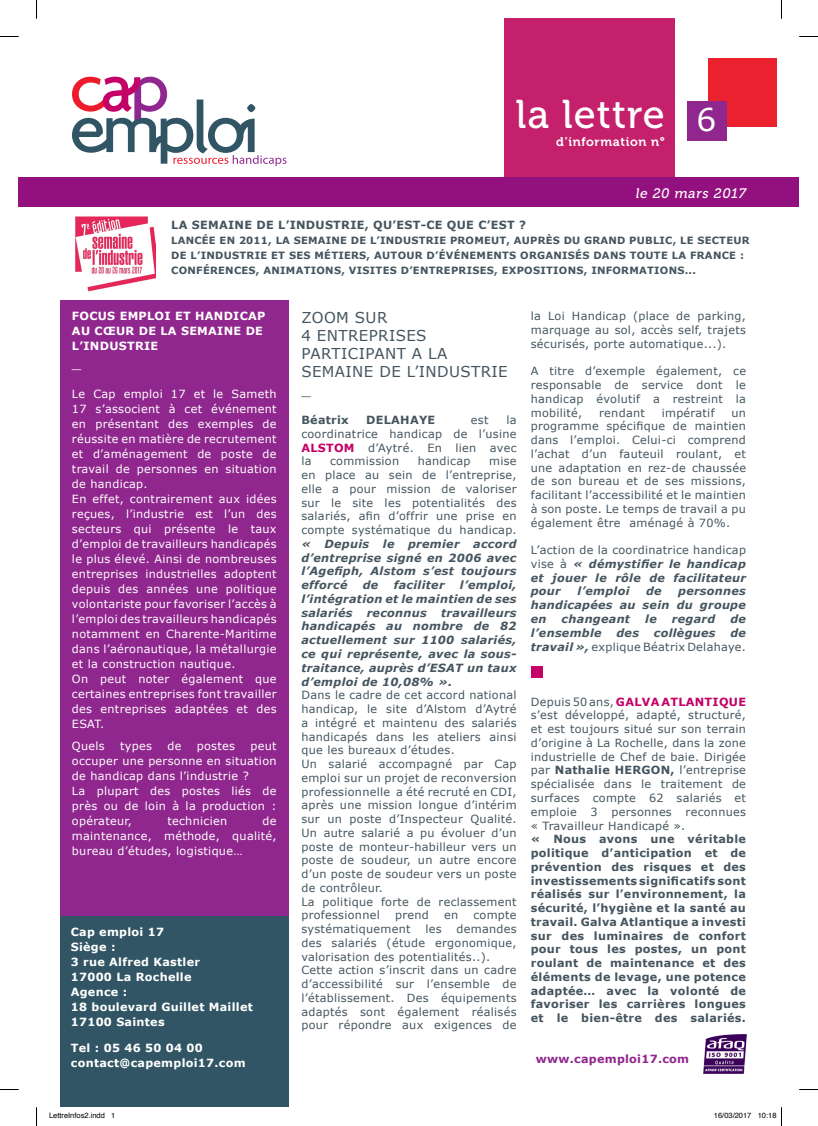
<style>
.page{position:relative;width:818px;height:1126px;background:#fff}
.page>*{position:absolute;margin:0;border:0;box-sizing:border-box;transform-origin:0 0}
.t1{font:40px "Museo 500";letter-spacing:.025em;color:#fff}
.t2{font:31.25px "Verdana";color:#fff}
.t3{font:15px/18px "Verdana";letter-spacing:.025em;color:#45555f}
.t4{font:15px "Verdana";color:#fff}
.t5{font:italic 13.75px "Museo 500";color:#fff}
.t6{font:12.5px "Museo 700";letter-spacing:.05em;color:#fff}
.t7{font:11.25px/13.8px "Verdana";letter-spacing:.025em;color:#45555f;text-align:justify}
.t8{font:11.25px/15px "Verdana";letter-spacing:.025em;color:#fff}
.t9{font:italic 700 11.25px/13.8px "Verdana";letter-spacing:.025em;color:#45555f;text-align:justify}
.t10{font:700 11.25px/13.8px "Verdana";letter-spacing:.025em;color:#45555f;text-align:justify}
.t11{font:700 11.25px/15px "Verdana";letter-spacing:.025em;color:#fff}
.t12{font:700 11.25px "Verdana";letter-spacing:.025em;color:#90278e}
.t13{font:700 10px/15px "Verdana";letter-spacing:.025em;color:#45555f}
.t14{font:7.5px "Helvetica";color:#000}
.s1{font-weight:400;font-style:normal}
.s2{font-weight:700;color:#c40167}
.s3{font-weight:700;font-style:italic}
.s4{font-weight:700}
</style>
<div class="page">
<div style="left:60px;top:300px;width:228px;height:616px;background:#90278e"></div>
<div style="left:708px;top:58px;width:68px;height:69px;background:#eb212f"></div>
<img style="left:687px;top:101px;width:38px;height:39px">
<div style="left:504px;top:19px;width:170px;height:159px;background:#c4206b"></div>
<div style="left:530px;top:666px;width:12px;height:12px;background:#c40167"></div>
<div style="left:19px;top:178px;width:779px;height:29px;background:#93117e"></div>
<svg style="left:72px;top:77px;width:214px;height:89px"></svg>
<img style="left:75px;top:216px;width:80px;height:76px">
<div style="left:60px;top:916px;width:228px;height:191px;background:#315564"></div>
<img style="left:703px;top:1034px;width:42px;height:39px">
<svg style="left:0;top:36px;width:19px;height:1px"></svg>
<svg style="left:799px;top:36px;width:18px;height:1px"></svg>
<svg style="left:0;top:1089px;width:19px;height:1px"></svg>
<svg style="left:799px;top:1089px;width:18px;height:1px"></svg>
<svg style="left:36px;top:0;width:1px;height:19px"></svg>
<svg style="left:36px;top:1107px;width:1px;height:18px"></svg>
<h1 class="t1" style="left:515px;top:93px;width:150px">la lettre</h1>
<p class="t6" style="left:556px;top:135px;width:110px">d’information n°</p>
<h2 class="t2" style="left:696px;top:100px;width:21px">6</h2>
<p class="t5" style="left:634px;top:186px;width:114px">le 20 mars 2017</p>
<p class="t10" style="left:171px;top:218px;width:356px">LA SEMAINE DE L’INDUSTRIE, QU’EST-CE QUE C’EST ?</p>
<p class="t13" style="left:171px;top:233px;width:579px">LANCÉE EN 2011, LA SEMAINE DE L’INDUSTRIE PROMEUT, AUPRÈS DU GRAND PUBLIC, LE SECTEUR<br>DE L’INDUSTRIE ET SES MÉTIERS, AUTOUR D’ÉVÉNEMENTS ORGANISÉS DANS TOUTE LA FRANCE :<br>CONFÉRENCES, ANIMATIONS, VISITES D’ENTREPRISES, EXPOSITIONS, INFORMATIONS...</p>
<p class="t7" style="left:530px;top:309px;width:216px">la Loi Handicap (place de parking, marquage au sol, accès self, trajets sécurisés, porte automatique...).</p>
<p class="t7" style="left:530px;top:364px;width:217px">A titre d’exemple également, ce responsable de service dont le handicap évolutif a restreint la mobilité,</p>
<p class="t11" style="left:72px;top:309px;width:195px">FOCUS EMPLOI ET HANDICAP<br>AU CŒUR DE LA SEMAINE DE<br>L’INDUSTRIE</p>
<h3 class="t4" style="left:72px;top:353px;width:11px">_</h3>
<p class="t8" style="left:72px;top:386px;width:206px">Le Cap emploi 17 et le Sameth<br>17 s’associent à cet événement en présentant des exemples de réussite en matière de recrutement et d’aménagement de poste de travail de personnes en situation de handicap.<br>En effet, contrairement aux idées reçues, l’industrie est l’un des secteurs qui présente le taux d’emploi de travailleurs handicapés le plus élevé. Ainsi de nombreuses entreprises industrielles adoptent depuis des années une politique volontariste pour favoriser l’accès à l’emploi des travailleurs handicapés notamment en Charente-Maritime dans l’aéronautique, la métallurgie et la construction nautique.<br>On peut noter également que certaines entreprises font travailler des entreprises adaptées et des<br>ESAT.</p>
<p class="t8" style="left:72px;top:738px;width:34px">Quels</p>
<p class="t8" style="left:120px;top:738px;width:33px">types</p>
<p class="t8" style="left:167px;top:738px;width:15px">de</p>
<p class="t8" style="left:197px;top:738px;width:40px">postes</p>
<h3 class="t3" style="left:301px;top:309px;width:208px">ZOOM SUR<br>4 ENTREPRISES<br>PARTICIPANT A LA<br>SEMAINE DE L’INDUSTRIE _</h3>
<p class="t10" style="left:301px;top:413px;width:49px">Béatrix</p>
<p class="t10" style="left:366px;top:413px;width:71px">DELAHAYE</p>
<p class="t7" style="left:470px;top:413px;width:19px">est</p>
<p class="t7" style="left:599px;top:406px;width:47px">rendant</p>
<p class="t7" style="left:661px;top:406px;width:54px">impératif</p>
<p class="t7" style="left:530px;top:406px;width:217px;text-indent:200px">un programme spécifique de maintien dans l’emploi. Celui-ci comprend l’achat d’un fauteuil roulant, et une adaptation en rez-de chaussée de son bureau et de ses missions, facilitant l’accessibilité et le maintien à son poste. Le temps de travail a pu également être aménagé à 70%.</p>
<p class="t9" style="left:530px;top:543px;width:216px"><span class="s1">L’action de la coordinatrice handicap vise à</span> « démystifier le handicap et jouer le rôle de facilitateur pour</p>
<p class="t7" style="left:301px;top:413px;width:216px;text-indent:205px">la coordinatrice handicap de l’usine <span class="s2">ALSTOM</span> d’Aytré. En lien avec la</p>
<p class="t7" style="left:330px;top:454px;width:70px">commission</p>
<p class="t7" style="left:417px;top:454px;width:54px">handicap</p>
<p class="t7" style="left:301px;top:454px;width:217px;text-indent:188px">mise en place au sein de l’entreprise, elle a pour mission de valoriser sur le site les potentialités des salariés, afin d’offrir une prise en compte systématique du handicap.</p>
<p class="t9" style="left:301px;top:537px;width:216px">« Depuis le premier accord d’entreprise signé en 2006 avec l’Agefiph, Alstom s’est toujours efforcé</p>
<p class="t9" style="left:362px;top:578px;width:17px">de</p>
<p class="t9" style="left:393px;top:578px;width:52px">faciliter</p>
<p class="t9" style="left:301px;top:578px;width:216px;text-indent:158px">l’emploi, l’intégration et le maintien de ses salariés</p>
<p class="t9" style="left:577px;top:584px;width:54px">l’emploi</p>
<p class="t9" style="left:645px;top:584px;width:17px">de</p>
<p class="t9" style="left:530px;top:584px;width:216px;text-indent:147px">personnes handicapées au sein du groupe en</p>
<p class="t9" style="left:301px;top:605px;width:216px;text-indent:140px">travailleurs handicapés au nombre de 82 actuellement sur 1100 salariés, ce qui représente, avec la sous&shy;traitance, auprès d’ESAT un taux d’emploi de 10,08% ».</p>
<p class="t7" style="left:301px;top:688px;width:217px;text-align:left">Dans le cadre de cet accord national handicap, le site d’Alstom d’Aytré a intégré et maintenu des salariés handicapés dans les ateliers ainsi que les bureaux d’études.<br>Un salarié accompagné par Cap emploi sur un projet de reconversion professionnelle a été recruté en CDI, après une mission longue d’intérim sur un poste d’Inspecteur Qualité.<br>Un autre salarié a pu évoluer d’un poste de monteur-habilleur vers un poste de soudeur, un autre encore d’un poste de soudeur vers un poste de contrôleur.<br>La politique forte de reclassement professionnel</p>
<p class="t9" style="left:366px;top:605px;width:62px">reconnus</p>
<p class="t9" style="left:561px;top:612px;width:70px">changeant</p>
<p class="t9" style="left:644px;top:612px;width:13px">le</p>
<p class="t9" style="left:671px;top:612px;width:45px">regard</p>
<p class="t9" style="left:729px;top:612px;width:17px">de</p>
<p class="t9" style="left:530px;top:625px;width:72px">l’ensemble</p>
<p class="t9" style="left:616px;top:625px;width:24px">des</p>
<p class="t9" style="left:653px;top:625px;width:63px">collègues</p>
<p class="t7" style="left:530px;top:626px;width:217px;text-align:right"><span class="s3">de<br>travail »,</span> explique Béatrix Delahaye.</p>
<p class="t7" style="left:530px;top:694px;width:217px">Depuis 50 ans, <span class="s2">GALVA ATLANTIQUE </span>s’est développé, adapté, structuré, et est toujours situé sur son terrain d’origine à La Rochelle, dans la zone industrielle de Chef de baie. Dirigée par <span class="s4">Nathalie HERGON,</span> l’entreprise spécialisée dans le traitement de surfaces compte 62 salariés et emploie 3 personnes reconnues « Travailleur Handicapé ».</p>
<p class="t10" style="left:530px;top:832px;width:216px">« Nous avons une véritable politique d’anticipation et de prévention des risques et des investissements significatifs sont réalisés sur l’environnement, la sécurité, l’hygiène et la santé au travail. Galva Atlantique a investi sur des luminaires de confort pour tous les postes, un pont roulant de maintenance et des éléments de levage, une potence adaptée… avec la volonté de favoriser les carrières longues et le bien-être des salariés.</p>
<p class="t8" style="left:72px;top:738px;width:206px;text-indent:178px">peut occuper une personne en situation de handicap dans l’industrie ?<br>La plupart des postes liés de près ou de loin à la production : opérateur,</p>
<p class="t8" style="left:72px;top:813px;width:206px;text-align:justify;text-indent:190px">de maintenance, méthode, qualité, bureau d’études, logistique…</p>
<p class="t8" style="left:167px;top:813px;width:61px">technicien</p>
<p class="t7" style="left:395px;top:908px;width:35px">prend</p>
<p class="t7" style="left:444px;top:908px;width:16px">en</p>
<p class="t7" style="left:473px;top:908px;width:45px">compte</p>
<p class="t7" style="left:301px;top:922px;width:111px">systématiquement</p>
<p class="t7" style="left:425px;top:922px;width:18px">les</p>
<p class="t7" style="left:301px;top:922px;width:217px;text-align:left;text-indent:155px">demandes des salariés (étude ergonomique, valorisation des potentialités..).<br>Cette action s’inscrit dans un cadre d’accessibilité sur l’ensemble de l’établissement. Des équipements adaptés sont également réalisés pour répondre aux exigences de</p>
<p class="t11" style="left:71px;top:924px;width:183px">Cap emploi 17<br>Siège :<br>3 rue Alfred Kastler<br>17000 La Rochelle<br>Agence :<br>18 boulevard Guillet Maillet<br>17100 Saintes</p>
<p class="t11" style="left:71px;top:1039px;width:176px">Tel : 05 46 50 04 00 contact@capemploi17.com</p>
<p class="t12" style="left:535px;top:1051px;width:155px">www.capemploi17.com</p>
<p class="t14" style="left:49px;top:1109px;width:68px">LettreInfos2.indd 1</p>
<p class="t14" style="left:713px;top:1109px;width:64px">16/03/2017 10:18</p>
</div>
